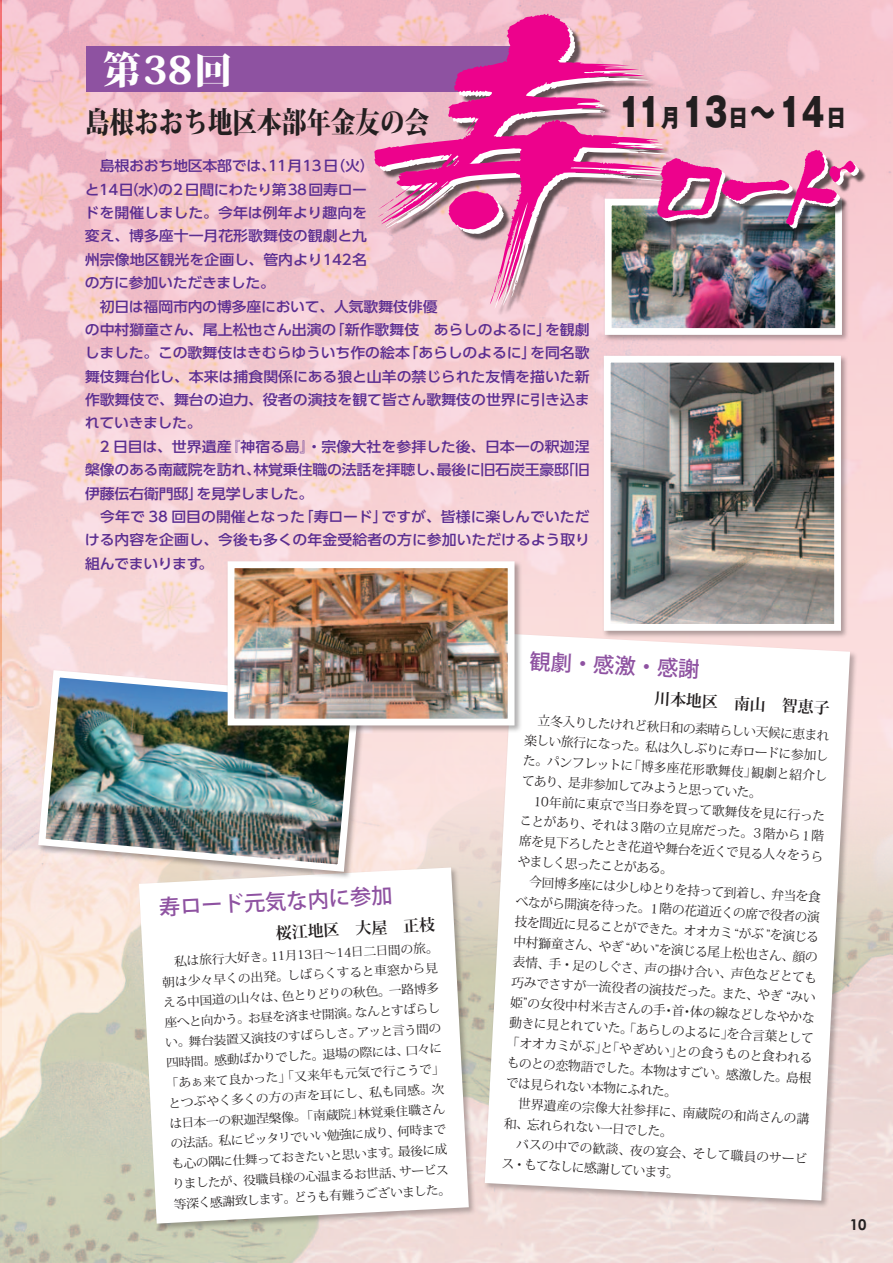
<style>
.page{position:relative;width:893px;height:1263px;background:#fff}
.page>*{position:absolute;margin:0;border:0;box-sizing:border-box;transform-origin:0 0}
.t1{font:800 38.55px "Gothic MB101 Pr 6";color:#231f20;scale:.77 1}
.t2{font:800 38.25px "Koz Min Pro";color:#fff}
.t3{font:800 29.4px "Koz Min Pro";color:#231f20;scale:.84 1}
.t4{font:800 24.45px "Gothic MB101 Pr 6";color:#231f20;scale:.77 1}
.t5{font:500 21.3px "Koz Go Pro";color:#8e52a1}
.t6{font:700 15.9px "Koz Min Pro";color:#231f20}
.t7{font:700 14.85px "Century Gothic";color:#231f20}
.t8{font:500 14.1px/23.4px "UD Shin Go Pro";letter-spacing:-.005em;color:#5b2e91;scale:1.05 1}
.t9{font:500 14.1px "UD Shin Go Pro";letter-spacing:-.025em;color:#5b2e91;scale:1.05 1}
.t10{font:12.75px/20.2px "Koz Min Pro";color:#231f20}
.t11{font:12.15px "Koz Min Pro";color:#231f20;scale:1.05 1}
.s1{font-size:24.45px}
</style>
<div class="page">
<img style="left:0;top:0;width:893px;height:712px">
<img style="left:0;top:712px;width:893px;height:551px">
<div style="left:603px;top:197px;width:246px;height:146px;background:#231f20;opacity:.35"></div>
<img style="left:613px;top:236px;width:221px;height:91px">
<div style="left:605px;top:199px;width:237px;height:136px;border:7px solid #fff"></div>
<div style="left:137px;top:866px;width:339px;height:364px;background:#231f20;opacity:.3"></div>
<svg style="left:139px;top:867px;width:330px;height:356px"></svg>
<div style="left:483px;top:632px;width:374px;height:576px;background:#231f20;opacity:.3"></div>
<svg style="left:485px;top:634px;width:365px;height:566px"></svg>
<div style="left:86px;top:47px;width:439px;height:45px;background:#8e52a1"></div>
<div style="left:381px;top:20px;width:294px;height:296px;background:#231f20;opacity:.7"></div>
<svg style="left:338px;top:18px;width:372px;height:291px;background:#d8afb9"></svg>
<svg style="left:333px;top:14px;width:372px;height:290px;background:#da8eb3"></svg>
<svg style="left:440px;top:157px;width:8px;height:8px"></svg>
<svg style="left:577px;top:62px;width:6px;height:6px"></svg>
<svg style="left:587px;top:134px;width:5px;height:6px"></svg>
<svg style="left:377px;top:186px;width:132px;height:48px;background:#df84b1"></svg>
<svg style="left:497px;top:280px;width:7px;height:11px"></svg>
<div style="left:663px;top:155px;width:203px;height:81px;background:#231f20;opacity:.7"></div>
<img style="left:642px;top:146px;width:223px;height:83px">
<div style="left:602px;top:354px;width:246px;height:284px;background:#231f20;opacity:.35"></div>
<img style="left:612px;top:364px;width:221px;height:259px">
<div style="left:604px;top:356px;width:237px;height:275px;border:7px solid #fff"></div>
<div style="left:37px;top:668px;width:329px;height:211px;background:#231f20;opacity:.35"></div>
<img style="left:35px;top:666px;width:328px;height:209px">
<div style="left:226px;top:560px;width:296px;height:173px;background:#231f20;opacity:.35"></div>
<img style="left:236px;top:569px;width:270px;height:148px">
<div style="left:228px;top:561px;width:286px;height:164px;border:7px solid #fff"></div>
<svg style="left:667px;top:1009px;width:22px;height:3px"></svg>
<svg style="left:721px;top:1029px;width:5px;height:10px"></svg>
<svg style="left:787px;top:1071px;width:24px;height:13px"></svg>
<svg style="left:504px;top:1117px;width:16px;height:12px"></svg>
<svg style="left:667px;top:1174px;width:4px;height:4px"></svg>
<svg style="left:166px;top:1038px;width:16px;height:9px"></svg>
<svg style="left:407px;top:1043px;width:34px;height:12px"></svg>
<svg style="left:389px;top:1154px;width:4px;height:4px"></svg>
<h2 class="t2" style="left:103px;top:41px;width:131px">第38回</h2>
<h3 class="t3" style="left:85px;top:100px;width:411px">島根おおち地区本部年金友の会</h3>
<p class="t8" style="left:268px;top:154px;width:103px">11月13 （日火(</p>
<p class="t8" style="left:85px;top:154px;width:338px">　島根おおち地区本部では、<br>と14 （日水の） 2日間にわたり第38回寿ロー<br>ドを開催しました。今年は例年より趣向を<br>変え、博多座十一月花形歌舞伎の観劇と九<br>州宗像地区観光を企画し、管内より142名<br>の方に参加いただきました。<br>　初日は福岡市内の博多座において、人気歌舞伎俳優</p>
<p class="t8" style="left:330px;top:317px;width:212px">「新作歌舞伎　あらしのよるに」</p>
<p class="t8" style="left:545px;top:317px;width:44px">を観劇</p>
<p class="t8" style="left:85px;top:317px;width:241px">の中村獅童さん、尾上松也さん出演の</p>
<p class="t8" style="left:530px;top:341px;width:58px">を同名歌</p>
<p class="t8" style="left:404px;top:341px;width:128px">「あらしのよるに」</p>
<p class="t8" style="left:85px;top:341px;width:311px">しました。この歌舞伎はきむらゆういち作の絵本</p>
<p class="t8" style="left:85px;top:364px;width:482px">舞伎舞台化し、本来は捕食関係にある狼と山羊の禁じられた友情を描いた新</p>
<p class="t8" style="left:85px;top:388px;width:482px">作歌舞伎で、舞台の迫力、役者の演技を観て皆さん歌舞伎の世界に引き込ま</p>
<p class="t8" style="left:85px;top:411px;width:113px">れていきました。</p>
<p class="t8" style="left:225px;top:434px;width:348px">『神宿る島』・宗像大社を参拝した後、日本一の釈迦涅</p>
<p class="t8" style="left:85px;top:434px;width:141px">　2 日目は、世界遺産</p>
<p class="t8" style="left:253px;top:458px;width:183px">林覚乗住職の法話を拝聴し、</p>
<p class="t8" style="left:560px;top:458px;width:30px">「旧</p>
<p class="t8" style="left:437px;top:458px;width:128px">最後に旧石炭王豪邸</p>
<p class="t8" style="left:197px;top:458px;width:113px;text-indent:-111px">槃像のある南蔵院を訪れ、<br>を見学しました。</p>
<p class="t8" style="left:85px;top:481px;width:114px">伊藤伝右衛門邸」</p>
<p class="t8" style="left:381px;top:504px;width:200px">ですが、皆様に楽しんでいただ</p>
<p class="t8" style="left:299px;top:504px;width:86px">「寿ロード」</p>
<p class="t8" style="left:85px;top:504px;width:211px">　今年で 38 回目の開催となった</p>
<p class="t8" style="left:85px;top:528px;width:482px">ける内容を企画し、今後も多くの年金受給者の方に参加いただけるよう取り</p>
<p class="t8" style="left:198px;top:551px;width:16px">。</p>
<p class="t9" style="left:85px;top:552px;width:113px">組んでまいります</p>
<h1 class="t1" style="left:619px;top:80px;width:56px">11</h1>
<h3 class="t4" style="left:661px;top:97px;width:26px">月</h3>
<h1 class="t1" style="left:682px;top:80px;width:186px">13 ～<span class="s1">日</span> 14</h1>
<h3 class="t4" style="left:827px;top:97px;width:26px">日</h3>
<h3 class="t5" style="left:158px;top:894px;width:235px;rotate:-3deg">寿ロード元気な内に参加</h3>
<p class="t6" style="left:275px;top:921px;width:161px;rotate:-3deg">桜江地区　大屋　正枝</p>
<p class="t11" style="left:270px;top:948px;width:162px;rotate:-3deg">11月13日～14日二日間の旅。</p>
<p class="t11" style="left:161px;top:953px;width:110px;rotate:-3deg">　私は旅行大好き。</p>
<p class="t11" style="left:287px;top:967px;width:145px;rotate:-3deg">しばらくすると車窓から見</p>
<p class="t11" style="left:162px;top:973px;width:122px;rotate:-3deg">朝は少々早くの出発。</p>
<p class="t11" style="left:388px;top:982px;width:49px;rotate:-3deg">一路博多</p>
<p class="t11" style="left:281px;top:987px;width:106px;rotate:-3deg">色とりどりの秋色。</p>
<p class="t11" style="left:163px;top:994px;width:119px;rotate:-3deg">える中国道の山々は、</p>
<p class="t11" style="left:355px;top:1004px;width:83px;rotate:-3deg">なんとすばらし</p>
<p class="t11" style="left:247px;top:1009px;width:108px;rotate:-3deg">お昼を済ませ開演。</p>
<p class="t11" style="left:164px;top:1014px;width:83px;rotate:-3deg">座へと向かう。</p>
<p class="t11" style="left:357px;top:1024px;width:82px;rotate:-3deg">アッと言う間の</p>
<p class="t11" style="left:188px;top:1033px;width:166px;rotate:-3deg">舞台装置又演技のすばらしさ。</p>
<p class="t11" style="left:322px;top:1046px;width:84px;rotate:-3deg">退場の際には、</p>
<p class="t11" style="left:214px;top:1052px;width:106px;rotate:-3deg">感動ばかりでした。</p>
<p class="t11" style="left:166px;top:1054px;width:49px;rotate:-3deg">四時間。</p>
<p class="t11" style="left:166px;top:1074px;width:267px;rotate:-3deg">「あぁ来て良かった」「又来年も元気で行こうで「</p>
<p class="t11" style="left:168px;top:1094px;width:265px;rotate:-3deg">とつぶやく多くの方の声を耳にし、私も同感。次</p>
<p class="t11" style="left:358px;top:1105px;width:85px;rotate:-3deg">林覚乗住職さん</p>
<p class="t11" style="left:169px;top:1115px;width:187px;rotate:-3deg">は日本一の釈迦涅槃像。「南蔵院」</p>
<p class="t11" style="left:397px;top:1123px;width:49px;rotate:-3deg">何時まで</p>
<p class="t11" style="left:218px;top:1132px;width:175px;rotate:-3deg">私にピッタリでいい勉強に成り、</p>
<p class="t11" style="left:170px;top:1135px;width:49px;rotate:-3deg">の法話。</p>
<p class="t11" style="left:397px;top:1143px;width:49px;rotate:-3deg">最後に成</p>
<p class="t11" style="left:171px;top:1155px;width:211px;rotate:-3deg">も心の隅に仕舞っておきたいと思います</p>
<p class="t11" style="left:399px;top:1163px;width:49px;rotate:-3deg">サービス</p>
<p class="t11" style="left:243px;top:1171px;width:155px;rotate:-3deg">役職員様の心温まるお世話、</p>
<p class="t11" style="left:172px;top:1175px;width:71px;rotate:-3deg">りましたが、</p>
<p class="t11" style="left:293px;top:1189px;width:151px;rotate:-3deg">どうも有難うございました。</p>
<p class="t11" style="left:173px;top:1195px;width:118px;rotate:-3deg">等深く感謝致します。</p>
<h3 class="t5" style="left:530px;top:647px;width:172px;rotate:3deg">観劇・感激・感謝</h3>
<p class="t6" style="left:655px;top:687px;width:177px;rotate:3deg">川本地区　南山　智恵子</p>
<p class="t10" style="left:526px;top:709px;width:306px;text-align:right;rotate:3deg">　立冬入りしたけれど秋日和の素晴らしい天候に恵まれ楽しい旅行になった。私は久しぶりに寿ロードに参加し観劇と紹介し</p>
<p class="t10" style="left:570px;top:752px;width:195px;text-indent:-46px;rotate:3deg">た。パンフレットに<br>是非参加してみようと思っていた。</p>
<p class="t10" style="left:629px;top:755px;width:130px;rotate:3deg">「博多座花形歌舞伎」</p>
<p class="t10" style="left:522px;top:770px;width:50px;rotate:3deg">てあり、</p>
<p class="t10" style="left:534px;top:790px;width:294px;rotate:3deg">10年前に東京で当日券を買って歌舞伎を見に行った</p>
<p class="t10" style="left:752px;top:822px;width:75px;rotate:3deg">３階から１階</p>
<p class="t10" style="left:520px;top:810px;width:236px;rotate:3deg">ことがあり、それは３階の立見席だった。</p>
<p class="t10" style="left:519px;top:830px;width:306px;rotate:3deg">席を見下ろしたとき花道や舞台を近くで見る人々をうら</p>
<p class="t10" style="left:518px;top:850px;width:157px;rotate:3deg">やましく思ったことがある。</p>
<p class="t10" style="left:650px;top:877px;width:174px;text-indent:-132px;rotate:3deg">　今回博多座には少しゆとりを持って到着し、<br>１階の花道近くの席で役者の演</p>
<p class="t10" style="left:772px;top:884px;width:51px;rotate:3deg">弁当を食</p>
<p class="t10" style="left:516px;top:891px;width:137px;rotate:3deg">べながら開演を待った。</p>
<p class="t10" style="left:600px;top:915px;width:221px;text-indent:-85px;rotate:3deg">技を間近に見ることができた。<br>やぎ “めい”を演じる尾上松也さん、顔の</p>
<p class="t10" style="left:684px;top:920px;width:137px;rotate:3deg">オオカミ “がぶ ”を演じる</p>
<p class="t10" style="left:514px;top:931px;width:89px;rotate:3deg">中村獅童さん、</p>
<p class="t10" style="left:513px;top:951px;width:306px;rotate:3deg">表情、手・足のしぐさ、声の掛け合い、声色などとても</p>
<p class="t10" style="left:722px;top:982px;width:95px;rotate:3deg">また、やぎ “みい</p>
<p class="t10" style="left:512px;top:971px;width:214px;rotate:3deg">巧みでさすが一流役者の演技だった。姫”の女役中村米吉さんの手首</p>
<p class="t10" style="left:691px;top:1001px;width:126px;rotate:3deg">体の線などしなやかな</p>
<p class="t10" style="left:510px;top:1012px;width:306px;rotate:3deg">動きに見とれていた。「あらしのよるにを合言葉として</p>
<p class="t10" style="left:676px;top:1040px;width:139px;rotate:3deg">との食うものと食われる</p>
<p class="t10" style="left:507px;top:1032px;width:177px;rotate:3deg">「オオカミがぶ 「と」 やぎめい」</p>
<p class="t10" style="left:508px;top:1052px;width:283px;rotate:3deg">ものとの恋物語でした。本物はすごい。感激した。</p>
<p class="t10" style="left:507px;top:1072px;width:173px;rotate:3deg">では見られない本物にふれた。</p>
<p class="t10" style="left:506px;top:1092px;width:306px;rotate:3deg">　世界遺産の宗像大社参拝に、南蔵院の和尚さんの講</p>
<p class="t10" style="left:528px;top:1114px;width:147px;rotate:3deg">忘れられない一日でした。</p>
<p class="t10" style="left:504px;top:1133px;width:306px;rotate:3deg">　バスの中での歓談、夜の宴会、そして職員のサービ</p>
<p class="t10" style="left:502px;top:1153px;width:169px;rotate:3deg">ス・もてなしに感謝しています</p>
<p class="t7" style="left:850px;top:1213px;width:18px">10</p>
</div>
